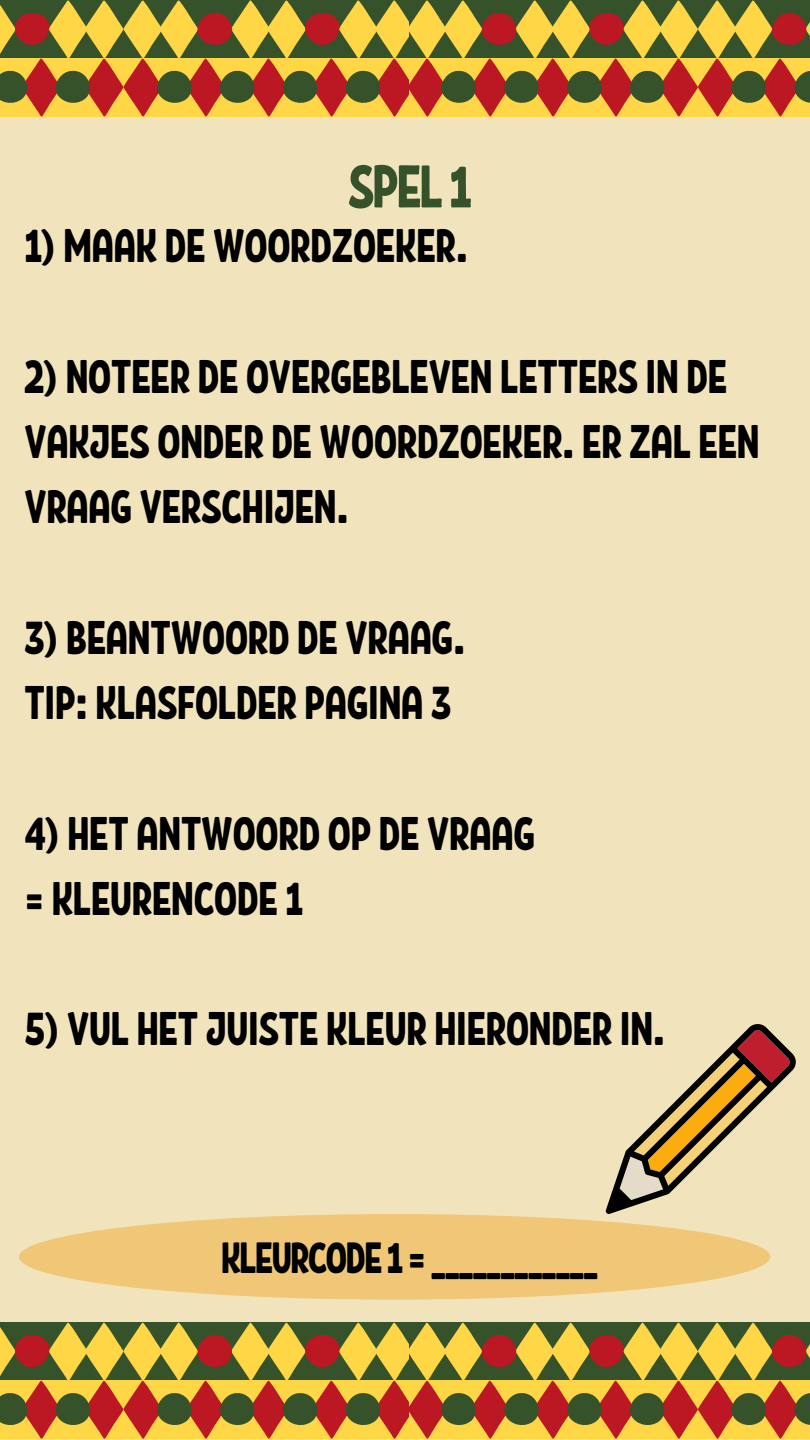
<style>
.page{position:relative;width:810px;height:1440px;background:#f1e4bd}
.page>*{position:absolute;margin:0;border:0;box-sizing:border-box;transform-origin:0 0}
.t1{font:60px "RF Krabuler";letter-spacing:-.06em;color:#35522b}
.t2{font:47px/65.2px "RF Krabuler";letter-spacing:-.035em;color:#000}
.t3{font:43.5px "RF Krabuler";letter-spacing:-.06em;color:#000}
</style>
<div class="page">
<div style="left:19px;top:1214px;width:751px;height:86px;background:#efc776;border-radius:50%"></div>
<svg style="left:0;top:0;width:810px;height:117px"></svg>
<svg style="left:0;top:1323px;width:810px;height:116px"></svg>
<svg style="left:606px;top:1024px;width:189px;height:190px"></svg>
<p class="t1" style="left:347px;top:147px;width:127px">SPEL1</p>
<p class="t2" style="left:24px;top:211px;width:446px">1) MAAK DE WOORDZOEKER.</p>
<p class="t2" style="left:24px;top:341px;width:738px">2) NOTEER DE OVERGEBLEVEN LETTERS IN DE<br>VAKJES ONDER DE WOORDZOEKER. ER ZAL EEN<br>VRAAG VERSCHIJEN.</p>
<p class="t2" style="left:24px;top:602px;width:444px">3) BEANTWOORD DE VRAAG.</p>
<p class="t2" style="left:24px;top:668px;width:430px">TIP: KLASFOLDER PAGINA 3</p>
<p class="t2" style="left:24px;top:798px;width:513px">4) HET ANTWOORD OP DE VRAAG</p>
<p class="t2" style="left:24px;top:863px;width:282px">= KLEURENCODE 1</p>
<p class="t2" style="left:24px;top:994px;width:644px">5) VUL HET JUISTE KLEUR HIERONDER IN.</p>
<p class="t3" style="left:221px;top:1230px;width:380px">KLEURCODE1=____________</p>
</div>
